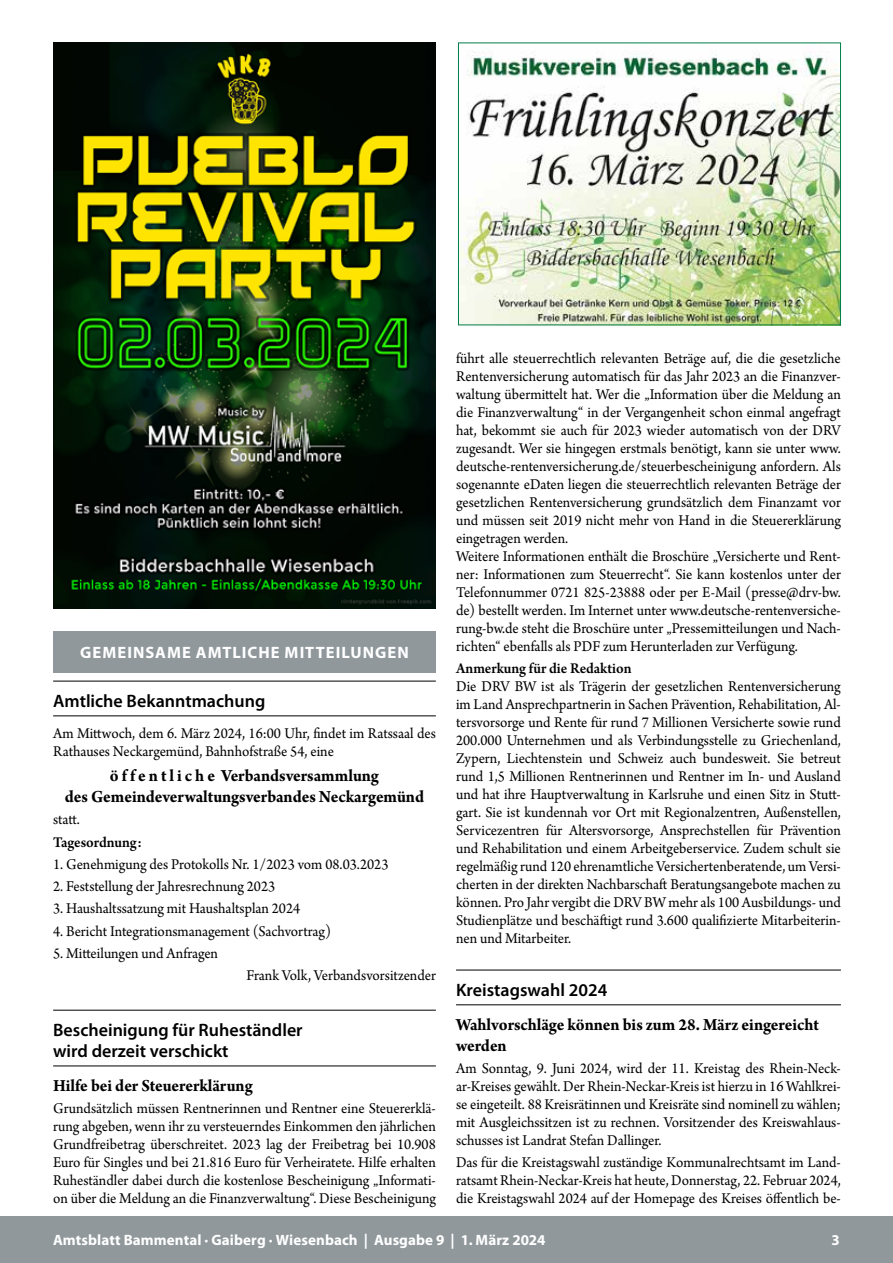
<style>
.page{position:relative;width:893px;height:1263px;background:#fff}
.page>*{position:absolute;margin:0;border:0;box-sizing:border-box;transform-origin:0 0}
.t1{font:700 18px/21px "Arno Pro";letter-spacing:-.005em;color:#000;scale:.95 1}
.t2{font:600 18px/21px "Myriad Pro";color:#000}
.t3{font:700 16.5px "Myriad Pro";letter-spacing:.065em;color:#fff}
.t4{font:15.75px/18px "Arno Pro";color:#000;text-align:justify;scale:.95 1}
.t5{font:600 15.75px "Arno Pro";color:#000;scale:.95 1}
.t6{font:700 15px "Myriad Pro";letter-spacing:.005em;color:#fff}
</style>
<div class="page">
<div style="left:0;top:1216px;width:893px;height:47px;background:#90989c"></div>
<hr style="left:456px;top:970px;width:385px;height:1px;background:#000">
<hr style="left:456px;top:1004px;width:385px;height:1px;background:#000">
<hr style="left:53px;top:681px;width:383px;height:1px;background:#000">
<hr style="left:53px;top:715px;width:383px;height:1px;background:#000">
<hr style="left:53px;top:1010px;width:383px;height:1px;background:#000">
<hr style="left:53px;top:1065px;width:383px;height:1px;background:#000">
<div style="left:53px;top:631px;width:383px;height:42px;background:#90989c"></div>
<img style="left:53px;top:43px;width:383px;height:565px">
<img style="left:460px;top:51px;width:379px;height:272px">
<div style="left:458px;top:43px;width:383px;height:282px;border:1px solid #007f49"></div>
<p class="t3" style="left:80px;top:642px;width:330px">GEMEINSAME AMTLICHE MITTEILUNGEN</p>
<p class="t2" style="left:53px;top:690px;width:214px">Amtliche Bekanntmachung</p>
<p class="t4" style="left:53px;top:725px;width:404px">Am Mittwoch, dem 6. März 2024, 16:00 Uhr, findet im Ratssaal des<br>Rathauses Neckargemünd, Bahnhofstraße 54, eine</p>
<p class="t1" style="left:65px;top:766px;width:380px;text-align:center">ö f f e n t l i c h e Verbandsversammlung<br>des Gemeindeverwaltungsverbandes Neckargemünd</p>
<p class="t4" style="left:53px;top:811px;width:30px">statt.</p>
<p class="t5" style="left:53px;top:833px;width:95px">Tagesordnung:</p>
<p class="t4" style="left:53px;top:856px;width:354px">1. Genehmigung des Protokolls Nr. 1/2023 vom 08.03.2023</p>
<p class="t4" style="left:53px;top:878px;width:235px">2. Feststellung der Jahresrechnung 2023</p>
<p class="t4" style="left:53px;top:900px;width:262px">3. Haushaltssatzung mit Haushaltsplan 2024</p>
<p class="t4" style="left:53px;top:923px;width:294px">4. Bericht Integrationsmanagement (Sachvortrag)</p>
<p class="t4" style="left:53px;top:945px;width:175px">5. Mitteilungen und Anfragen</p>
<p class="t4" style="left:247px;top:967px;width:201px">Frank Volk, Verbandsvorsitzender</p>
<p class="t2" style="left:53px;top:1019px;width:251px">Bescheinigung für Ruheständler wird derzeit verschickt</p>
<p class="t1" style="left:53px;top:1076px;width:212px">Hilfe bei der Steuererklärung</p>
<p class="t4" style="left:53px;top:1100px;width:404px">Grundsätzlich müssen Rentnerinnen und Rentner eine Steuererklä&shy;rung abgeben, wenn ihr zu versteuerndes Einkommen den jährlichen Grundfreibetrag überschreitet. 2023 lag der Freibetrag bei 10.908<br>Euro für Singles und bei 21.816 Euro für Verheiratete. Hilfe erhalten Ruheständler dabei durch die kostenlose Bescheinigung „Informati&shy;on über die Meldung an die Finanzverwaltung“. Diese Bescheinigung</p>
<p class="t4" style="left:456px;top:350px;width:407px;text-align:left">führt alle steuerrechtlich relevanten Beträge auf, die die gesetzliche Rentenversicherung automatisch für das Jahr 2023 an die Finanzver&shy;waltung übermittelt hat. Wer die „Information über die Meldung an die Finanzverwaltung“ in der Vergangenheit schon einmal angefragt hat, bekommt sie auch für 2023 wieder automatisch von der DRV zugesandt. Wer sie hingegen erstmals benötigt, kann sie unter www. deutsche-rentenversicherung.de/steuerbescheinigung anfordern. Als sogenannte eDaten liegen die steuerrechtlich relevanten Beträge der gesetzlichen Rentenversicherung grundsätzlich dem Finanzamt vor und müssen seit 2019 nicht mehr von Hand in die Steuererklärung eingetragen werden.<br>Weitere Informationen enthält die Broschüre „Versicherte und Rent&shy;ner: Informationen zum Steuerrecht“. Sie kann kostenlos unter der Telefonnummer 0721 825-23888 oder per E-Mail (presse@drv-bw. de) bestellt werden. Im Internet unter www.deutsche-rentenversiche&shy;rung-bw.de steht die Broschüre unter „Pressemitteilungen und Nach&shy;richten“ ebenfalls als PDF zum Herunterladen zur Verfügung.</p>
<p class="t5" style="left:456px;top:659px;width:186px">Anmerkung für die Redaktion</p>
<p class="t4" style="left:456px;top:678px;width:407px">Die DRV BW ist als Trägerin der gesetzlichen Rentenversicherung im Land Ansprechpartnerin in Sachen Prävention, Rehabilitation, Al&shy;tersvorsorge und Rente für rund 7 Millionen Versicherte sowie rund 200.000 Unternehmen und als Verbindungsstelle zu Griechenland, Zypern, Liechtenstein und Schweiz auch bundesweit. Sie betreut rund 1,5 Millionen Rentnerinnen und Rentner im In- und Ausland und hat ihre Hauptverwaltung in Karlsruhe und einen Sitz in Stutt&shy;gart. Sie ist kundennah vor Ort mit Regionalzentren, Außenstellen, Servicezentren für Altersvorsorge, Ansprechstellen für Prävention und Rehabilitation und einem Arbeitgeberservice. Zudem schult sie regelmäßig rund 120 ehrenamtliche Versichertenberatende, um Versi&shy;cherten in der direkten Nachbarschaft Beratungsangebote machen zu können. Pro Jahr vergibt die DRV BW mehr als 100 Ausbildungs- und Studienplätze und beschäftigt rund 3.600 qualifizierte Mitarbeiterin&shy;nen und Mitarbeiter.</p>
<p class="t2" style="left:456px;top:979px;width:153px">Kreistagswahl 2024</p>
<p class="t1" style="left:456px;top:1015px;width:383px">Wahlvorschläge können bis zum 28. März eingereicht werden</p>
<p class="t4" style="left:456px;top:1060px;width:407px">Am Sonntag, 9. Juni 2024, wird der 11. Kreistag des Rhein-Neck&shy;ar-Kreises gewählt. Der Rhein-Neckar-Kreis ist hierzu in 16 Wahlkrei&shy;se eingeteilt. 88 Kreisrätinnen und Kreisräte sind nominell zu wählen; mit Ausgleichssitzen ist zu rechnen. Vorsitzender des Kreiswahlaus&shy;schusses ist Landrat Stefan Dallinger.</p>
<p class="t4" style="left:456px;top:1154px;width:407px">Das für die Kreistagswahl zuständige Kommunalrechtsamt im Land&shy;ratsamt Rhein-Neckar-Kreis hat heute, Donnerstag, 22. Februar 2024, die Kreistagswahl 2024 auf der Homepage des Kreises öffentlich be-</p>
<p class="t6" style="left:53px;top:1230px;width:494px">Amtsblatt Bammental · Gaiberg · Wiesenbach | Ausgabe 9 | 1. März 2024</p>
<p class="t6" style="left:831px;top:1230px;width:10px">3</p>
</div>
